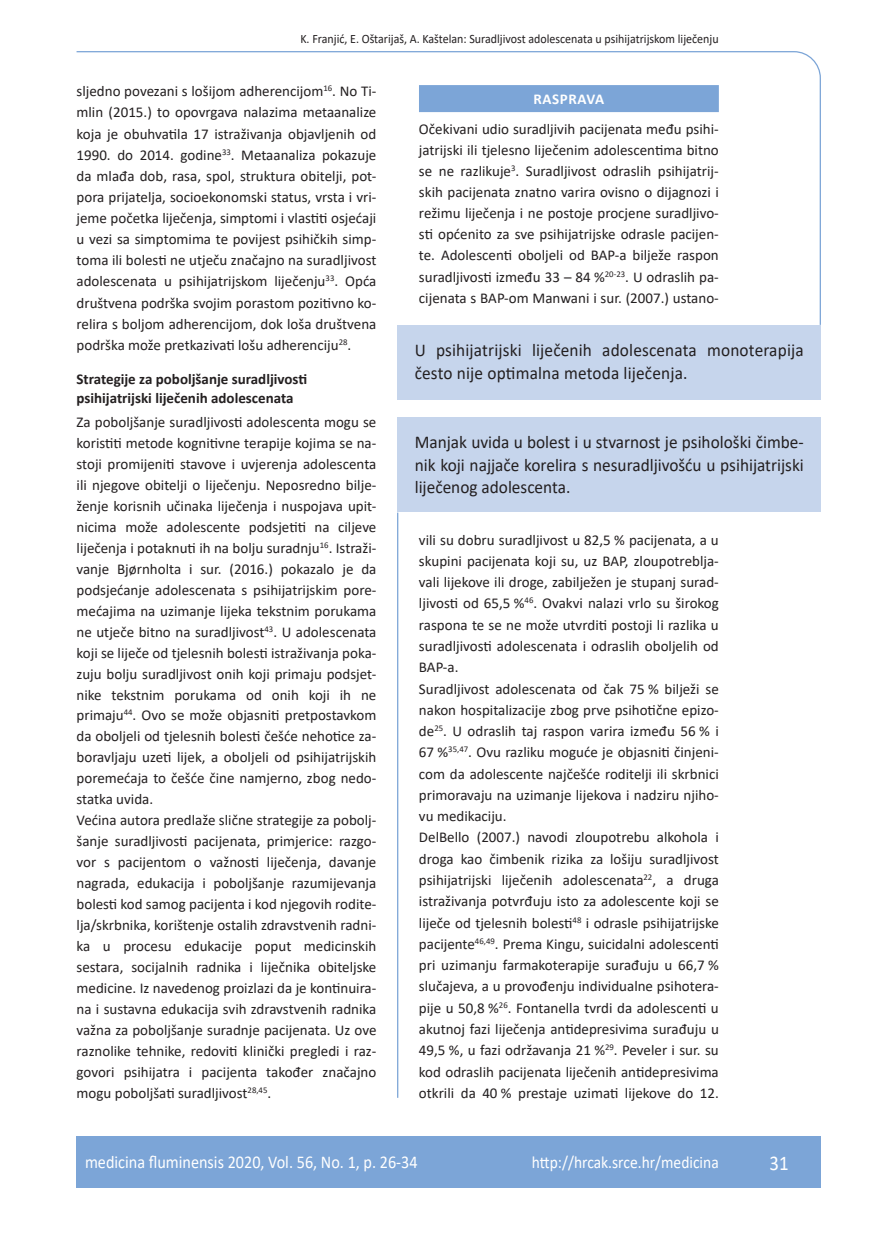
<style>
.page{position:relative;width:872px;height:1234px;background:#fff}
.page>*{position:absolute;margin:0;border:0;box-sizing:border-box;transform-origin:0 0}
.t1{font:21px "Calibri";color:#fff;scale:.9 1}
.anterfile{font:18px/22.5px "Calibri";letter-spacing:.01em;color:#231f20;scale:.96 1}
.t2{font:18px "Calibri";color:#fff;scale:.9 1}
.t3{font:17.25px "Calibri";color:#fff;scale:.9 1}
.osnovni_tekst{font:15px/21px "Calibri";color:#231f20;text-align:justify}
.podnaslov{font:700 15px/19.6px "Calibri";color:#231f20}
.naslov_ruler{font:700 15px "Calibri";letter-spacing:.04em;color:#fff}
.glava{font:12.75px "Calibri";color:#231f20;scale:.94 1}
</style>
<div class="page">
<svg style="left:76px;top:51px;width:745px;height:275px"></svg>
<hr style="left:397px;top:512px;width:1px;height:585px;background:#7ca5d7">
<div style="left:77px;top:1135px;width:744px;height:51px;background:#7ca5d7"></div>
<div style="left:419px;top:85px;width:300px;height:27px;background:#7ca5d7"></div>
<div style="left:398px;top:325px;width:423px;height:74px;background:#c6d5ec"></div>
<div style="left:398px;top:417px;width:423px;height:95px;background:#c6d5ec"></div>
<p class="glava" style="left:300px;top:29px;width:446px">K. Franjić, E. Oštarijaš, A. Kaštelan: Suradljivost adolescenata u psihijatrijskom liječenju</p>
<p class="osnovni_tekst" style="left:77px;top:80px;width:301px">sljedno povezani s lošijom adherencijom<sup>16</sup>. No Ti&shy;mlin (2015.) to opovrgava nalazima metaanalize koja je obuhvatila 17 istraživanja objavljenih od 1990. do 2014. godine<sup>33</sup>. Metaanaliza pokazuje da mlađa dob, rasa, spol, struktura obitelji, pot&shy;pora prijatelja, socioekonomski status, vrsta i vri&shy;jeme početka liječenja, simptomi i vlastiti osjećaji u vezi sa simptomima te povijest psihičkih simp&shy;toma ili bolesti ne utječu značajno na suradljivost adolescenata u psihijatrijskom liječenju<sup>33</sup>. Opća društvena podrška svojim porastom pozitivno ko&shy;relira s boljom adherencijom, dok loša društvena podrška može pretkazivati lošu adherenciju<sup>28</sup>.</p>
<p class="podnaslov" style="left:77px;top:368px;width:232px">Strategije za poboljšanje suradljivosti psihijatrijski liječenih adolescenata</p>
<p class="osnovni_tekst" style="left:77px;top:411px;width:301px">Za poboljšanje suradljivosti adolescenta mogu se koristiti metode kognitivne terapije kojima se na&shy;stoji promijeniti stavove i uvjerenja adolescenta ili njegove obitelji o liječenju. Neposredno bilje&shy;ženje korisnih učinaka liječenja i nuspojava upit&shy;nicima može adolescente podsjetiti na ciljeve liječenja i potaknuti ih na bolju suradnju<sup>16</sup>. Istraži&shy;vanje Bjørnholta i sur. (2016.) pokazalo je da podsjećanje adolescenata s psihijatrijskim pore&shy;mećajima na uzimanje lijeka tekstnim porukama ne utječe bitno na suradljivost<sup>43</sup>. U adolescenata koji se liječe od tjelesnih bolesti istraživanja poka&shy;zuju bolju suradljivost onih koji primaju podsjet&shy;nike tekstnim porukama od onih koji ih ne primaju<sup>44</sup>. Ovo se može objasniti pretpostavkom da oboljeli od tjelesnih bolesti češće nehotice za&shy;boravljaju uzeti lijek, a oboljeli od psihijatrijskih poremećaja to češće čine namjerno, zbog nedo&shy;statka uvida.</p>
<p class="osnovni_tekst" style="left:77px;top:809px;width:301px">Većina autora predlaže slične strategije za pobolj&shy;šanje suradljivosti pacijenata, primjerice: razgo&shy;vor s pacijentom o važnosti liječenja, davanje nagrada, edukacija i poboljšanje razumijevanja bolesti kod samog pacijenta i kod njegovih rodite&shy;lja/skrbnika, korištenje ostalih zdravstvenih radni&shy;ka u procesu edukacije poput medicinskih sestara, socijalnih radnika i liječnika obiteljske medicine. Iz navedenog proizlazi da je kontinuira&shy;na i sustavna edukacija svih zdravstvenih radnika važna za poboljšanje suradnje pacijenata. Uz ove raznolike tehnike, redoviti klinički pregledi i raz&shy;govori psihijatra i pacijenta također značajno mogu poboljšati suradljivost<sup>28,45</sup>.</p>
<p class="naslov_ruler" style="left:533px;top:88px;width:72px">RASPRAVA</p>
<p class="osnovni_tekst" style="left:419px;top:118px;width:301px">Očekivani udio suradljivih pacijenata među psihi&shy;jatrijski ili tjelesno liječenim adolescentima bitno se ne razlikuje<sup>3</sup>. Suradljivost odraslih psihijatrij&shy;skih pacijenata znatno varira ovisno o dijagnozi i režimu liječenja i ne postoje procjene suradljivo&shy;sti općenito za sve psihijatrijske odrasle pacijen&shy;te. Adolescenti oboljeli od BAP-a bilježe raspon suradljivosti između 33 – 84 %<sup>20-23</sup>. U odraslih pa&shy;cijenata s BAP-om Manwani i sur. (2007.) ustano-</p>
<p class="anterfile" style="left:415px;top:338px;width:407px">U psihijatrijski liječenih adolescenata monoterapija često nije optimalna metoda liječenja.</p>
<p class="anterfile" style="left:415px;top:430px;width:407px;text-align:justify">Manjak uvida u bolest i u stvarnost je psihološki čimbe&shy;nik koji najjače korelira s nesuradljivošću u psihijatrijski liječenog adolescenta.</p>
<p class="osnovni_tekst" style="left:419px;top:528px;width:301px">vili su dobru suradljivost u 82,5 % pacijenata, a u skupini pacijenata koji su, uz BAP, zloupotreblja&shy;vali lijekove ili droge, zabilježen je stupanj surad&shy;ljivosti od 65,5 %<sup>46</sup>. Ovakvi nalazi vrlo su širokog raspona te se ne može utvrditi postoji li razlika u suradljivosti adolescenata i odraslih oboljelih od BAP-a.</p>
<p class="osnovni_tekst" style="left:419px;top:677px;width:301px">Suradljivost adolescenata od čak 75 % bilježi se nakon hospitalizacije zbog prve psihotične epizo&shy;de<sup>25</sup>. U odraslih taj raspon varira između 56 % i 67 %<sup>35,47</sup>. Ovu razliku moguće je objasniti činjeni&shy;com da adolescente najčešće roditelji ili skrbnici primoravaju na uzimanje lijekova i nadziru njiho&shy;vu medikaciju.</p>
<p class="osnovni_tekst" style="left:419px;top:826px;width:301px">DelBello (2007.) navodi zloupotrebu alkohola i droga kao čimbenik rizika za lošiju suradljivost psihijatrijski liječenih adolescenata<sup>22</sup>, a druga istraživanja potvrđuju isto za adolescente koji se liječe od tjelesnih bolesti<sup>48</sup> i odrasle psihijatrijske pacijente<sup>46,49</sup>. Prema Kingu, suicidalni adolescenti pri uzimanju farmakoterapije surađuju u 66,7 % slučajeva, a u provođenju individualne psihotera&shy;pije u 50,8 %<sup>26</sup>. Fontanella tvrdi da adolescenti u akutnoj fazi liječenja antidepresivima surađuju u 49,5 %, u fazi održavanja 21 %<sup>29</sup>. Peveler i sur. su kod odraslih pacijenata liječenih antidepresivima otkrili da 40 % prestaje uzimati lijekove do 12.</p>
<p class="t2" style="left:85px;top:1149px;width:371px">medicina fluminensis 2020, Vol. 56, No. 1, p. 26-34</p>
<p class="t3" style="left:532px;top:1150px;width:209px">http://hrcak.srce.hr/medicina</p>
<p class="t1" style="left:769px;top:1147px;width:23px">31</p>
</div>
